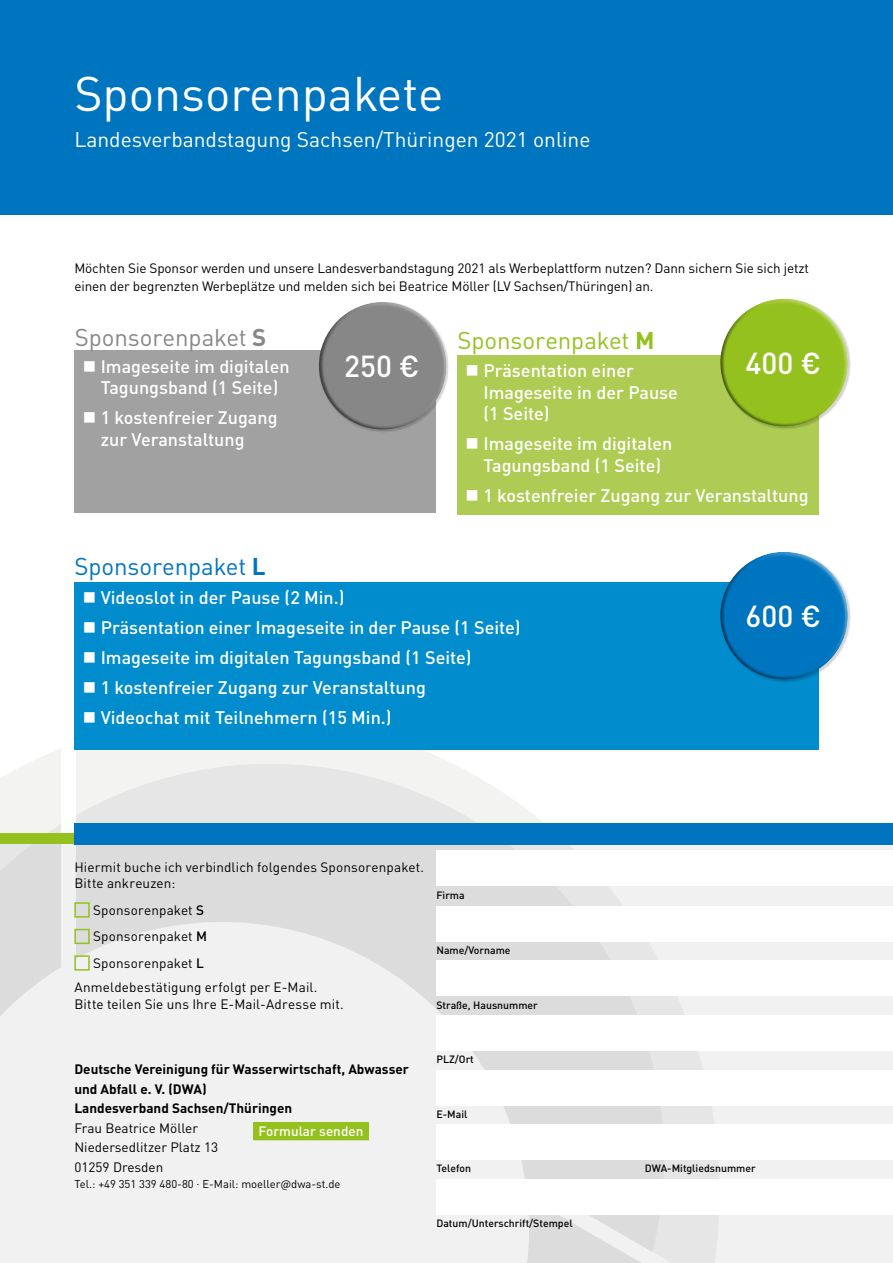
<style>
.page{position:relative;width:893px;height:1263px;background:#fff}
.page>*{position:absolute;margin:0;border:0;box-sizing:border-box;transform-origin:0 0}
.t1{font:48px "DINOT";color:#fff}
.t2{font:500 30px "DINOT";color:#fff}
.t3{font:24px "DINOT";letter-spacing:-.005em;color:#0075bf}
.t4{font:24px "DINOT";letter-spacing:-.005em;color:#95c11f}
.t5{font:24px "DINOT";letter-spacing:-.005em;color:#878787}
.t6{font:21px "DINOT";color:#fff}
.t7{font:500 18px/21.6px "DINOT";color:#fff}
.t8{font:13.5px/19.5px "DINOT";color:#000}
.t9{font:700 13.5px/19.5px "DINOT";color:#000}
.t10{font:500 13.5px "DINOT";color:#fff}
.t11{font:11.25px "DINOT";color:#000}
.t12{font:500 10.5px "DINOT";color:#000}
.s1{font-weight:700}
.s2{font-weight:500}
</style>
<div class="page">
<div style="left:0;top:844px;width:893px;height:419px;background:#f1f1f1"></div>
<div style="left:0;top:0;width:893px;height:215px;background:#0075bf"></div>
<div style="left:457px;top:355px;width:362px;height:159px;background:#aecc53"></div>
<div style="left:722px;top:299px;width:129px;height:130px;background:#fff"></div>
<div style="left:748px;top:294px;width:104px;height:123px;background:#fff;opacity:.5"></div>
<div style="left:716px;top:303px;width:115px;height:125px;background:#000;opacity:.5"></div>
<div style="left:74px;top:350px;width:362px;height:162px;background:#a1a1a1"></div>
<div style="left:319px;top:302px;width:130px;height:130px;background:#000;opacity:.18"></div>
<div style="left:346px;top:297px;width:105px;height:124px;background:#fff;opacity:.5"></div>
<div style="left:314px;top:307px;width:116px;height:124px;background:#000;opacity:.5"></div>
<svg style="left:654px;top:749px;width:66px;height:514px"></svg>
<svg style="left:0;top:749px;width:649px;height:514px"></svg>
<div style="left:436px;top:850px;width:457px;height:35px;background:#fff"></div>
<div style="left:436px;top:906px;width:457px;height:35px;background:#fff"></div>
<div style="left:436px;top:961px;width:457px;height:35px;background:#fff"></div>
<div style="left:436px;top:1015px;width:457px;height:35px;background:#fff"></div>
<div style="left:436px;top:1070px;width:457px;height:35px;background:#fff"></div>
<div style="left:436px;top:1125px;width:457px;height:35px;background:#fff"></div>
<div style="left:436px;top:1179px;width:457px;height:35px;background:#fff"></div>
<div style="left:0;top:833px;width:74px;height:11px;background:#95c11f"></div>
<div style="left:74px;top:823px;width:819px;height:21px;background:#0075bf"></div>
<div style="left:74px;top:581px;width:745px;height:168px;background:#018ccd"></div>
<div style="left:722px;top:553px;width:129px;height:129px;background:#fff"></div>
<div style="left:748px;top:547px;width:104px;height:123px;background:#fff;opacity:.5"></div>
<div style="left:716px;top:556px;width:115px;height:125px;background:#000;opacity:.5"></div>
<div style="left:74px;top:902px;width:16px;height:15px;border:2px solid #95c11f"></div>
<div style="left:74px;top:929px;width:16px;height:15px;border:2px solid #95c11f"></div>
<div style="left:74px;top:955px;width:16px;height:15px;border:2px solid #95c11f"></div>
<div style="left:254px;top:1123px;width:114px;height:16px;background:#95c11f"></div>
<div style="left:253px;top:1122px;width:116px;height:18px;border:2px solid #95c11f"></div>
<h1 class="t1" style="left:74px;top:57px;width:371px">Sponsorenpakete</h1>
<h3 class="t6" style="left:74px;top:123px;width:518px">Landesverbandstagung Sachsen/Thüringen 2021 online</h3>
<p class="t8" style="left:74px;top:259px;width:736px;line-height:18px">Möchten Sie Sponsor werden und unsere Landesverbandstagung 2021 als Werbeplattform nutzen? Dann sichern Sie sich jetzt einen der begrenzten Werbeplätze und melden sich bei Beatrice Möller (LV Sachsen/Thüringen) an.</p>
<h3 class="t5" style="left:75px;top:318px;width:193px">Sponsorenpaket <span class="s1">S</span></h3>
<h3 class="t7" style="left:83px;top:354px;width:208px;text-align:center">■ Imageseite im digitalen<br>Tagungsband (1 Seite)</h3>
<h3 class="t7" style="left:101px;top:406px;width:178px;text-indent:-18px">■ 1 kostenfreier Zugang zur Veranstaltung</h3>
<h3 class="t3" style="left:74px;top:548px;width:193px">Sponsorenpaket <span class="s1">L</span></h3>
<h2 class="t2" style="left:344px;top:343px;width:77px">250 €</h2>
<h3 class="t4" style="left:457px;top:322px;width:198px">Sponsorenpaket <span class="s1">M</span></h3>
<h2 class="t2" style="left:745px;top:340px;width:77px">400 €</h2>
<h3 class="t7" style="left:483px;top:359px;width:196px;text-indent:-18px">■ Präsentation einer<br>Imageseite in der Pause (1 Seite)</h3>
<h3 class="t7" style="left:466px;top:432px;width:208px;text-align:center">■ Imageseite im digitalen<br>Tagungsband (1 Seite)</h3>
<h3 class="t7" style="left:466px;top:484px;width:344px">■ 1 kostenfreier Zugang zur Veranstaltung</h3>
<h3 class="t7" style="left:83px;top:585px;width:263px">■ Videoslot in der Pause (2 Min.)</h3>
<h3 class="t7" style="left:83px;top:615px;width:439px">■ Präsentation einer Imageseite in der Pause (1 Seite)</h3>
<h3 class="t7" style="left:83px;top:646px;width:390px">■ Imageseite im digitalen Tagungsband (1 Seite)</h3>
<h3 class="t7" style="left:83px;top:676px;width:344px">■ 1 kostenfreier Zugang zur Veranstaltung</h3>
<h3 class="t7" style="left:83px;top:706px;width:310px">■ Videochat mit Teilnehmern (15 Min.)</h3>
<p class="t8" style="left:74px;top:858px;width:351px;line-height:16.2px">Hiermit buche ich verbindlich folgendes Sponsorenpaket.<br>Bitte ankreuzen:</p>
<p class="t8" style="left:93px;top:895px;width:116px;line-height:26.5px">Sponsorenpaket <span class="s2">S<br></span>Sponsorenpaket <span class="s2">M<br></span>Sponsorenpaket <span class="s2">L</span></p>
<p class="t8" style="left:74px;top:978px;width:271px;line-height:16.2px">Anmeldebestätigung erfolgt per E-Mail.<br>Bitte teilen Sie uns Ihre E-Mail-Adresse mit.</p>
<p class="t12" style="left:436px;top:887px;width:30px">Firma</p>
<p class="t12" style="left:436px;top:942px;width:76px">Name/Vorname</p>
<p class="t12" style="left:436px;top:996px;width:103px">Straße, Hausnummer</p>
<h2 class="t2" style="left:745px;top:593px;width:77px">600 €</h2>
<p class="t9" style="left:74px;top:1059px;width:336px">Deutsche Vereinigung für Wasserwirtschaft, Abwasser und Abfall e. V. (DWA)<br>Landesverband Sachsen/Thüringen</p>
<p class="t8" style="left:74px;top:1117px;width:145px">Frau Beatrice Möller<br>Niedersedlitzer Platz 13<br>01259 Dresden</p>
<p class="t10" style="left:259px;top:1121px;width:106px">Formular senden</p>
<p class="t11" style="left:74px;top:1175px;width:268px">Tel.: +49 351 339 480-80 . E-Mail: moeller@dwa-st.de</p>
<p class="t12" style="left:436px;top:1051px;width:39px">PLZ/Ort</p>
<p class="t12" style="left:436px;top:1106px;width:32px">E-Mail</p>
<p class="t12" style="left:436px;top:1160px;width:36px">Telefon</p>
<p class="t12" style="left:645px;top:1160px;width:112px">DWA-Mitgliedsnummer</p>
<p class="t12" style="left:436px;top:1215px;width:138px">Datum/Unterschrift/Stempel</p>
</div>
